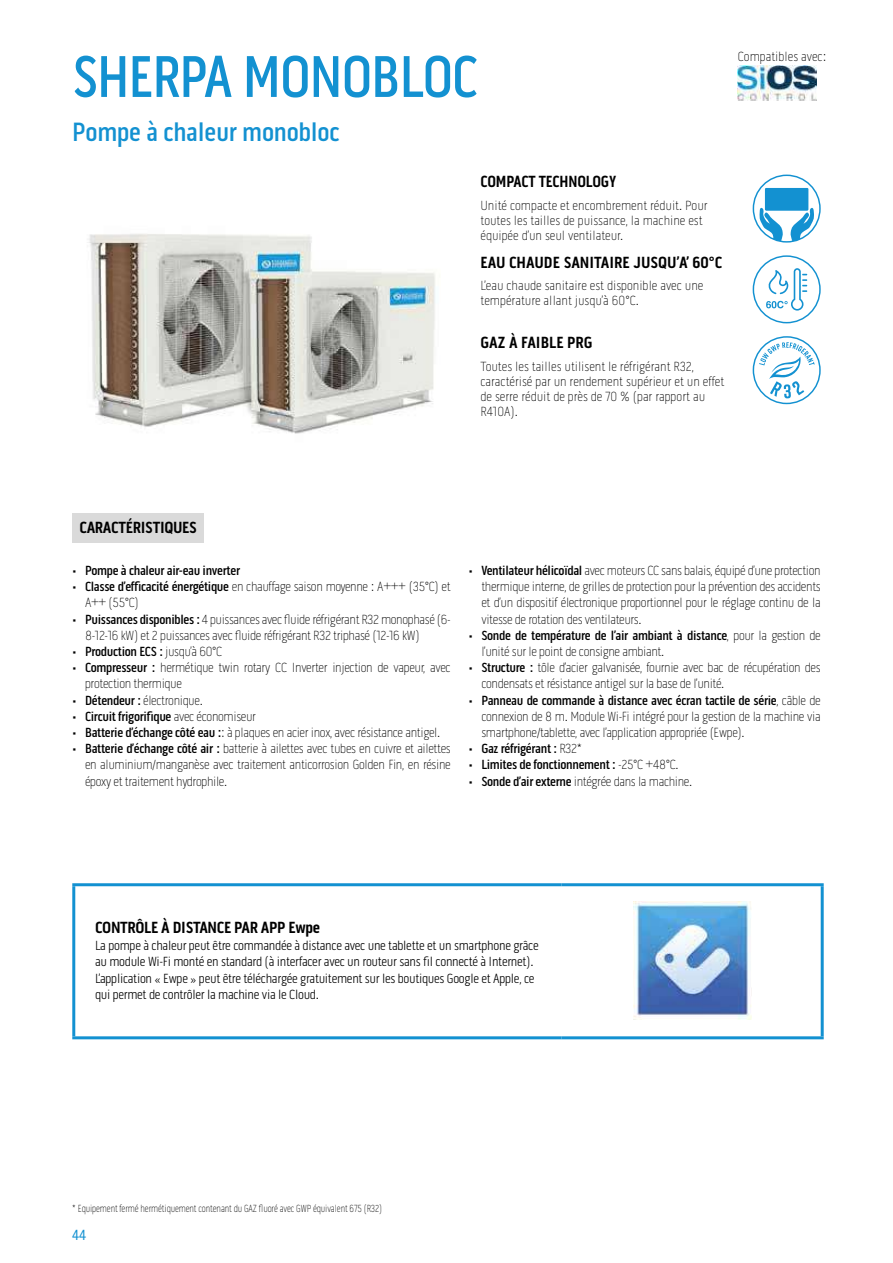
<style>
.page{position:relative;width:893px;height:1263px;background:#fff}
.page>*{position:absolute;margin:0;border:0;box-sizing:border-box;transform-origin:0 0}
.t1{font:500 60px "Pill Gothic 300 mg";letter-spacing:-.02em;color:#1391d1;scale:.95 1}
.t2{font:500 27px "Pill Gothic 300 mg";letter-spacing:-.01em;color:#1391d1}
.t3{font:700 16.5px "Pill Gothic 300 mg";color:#000}
.t4{font:700 16.5px "Pill Gothic 300 mg";letter-spacing:-.02em;color:#000}
.t5{font:700 16.5px "Pill Gothic 300 mg";letter-spacing:-.02em;color:#000;scale:.95 1}
.t6{font:15px "Pill Gothic 300 mg";color:#1391d1}
.t7{font:100 13.5px/16.2px "Pill Gothic 300 mg";letter-spacing:-.025em;color:#000}
.t8{font:100 13.5px/15px "Pill Gothic 300 mg";color:#000}
.t9{font:300 13.5px/16.5px "Pill Gothic 300 mg";letter-spacing:-.02em;color:#000}
.t10{font:500 13.5px "Pill Gothic 300 mg";letter-spacing:-.025em;color:#000}
.t11{font:100 10.5px "Pill Gothic 300 mg";letter-spacing:-.01em;color:#000;scale:.89 1}
.s1{font-weight:100}
.s2{font-weight:500}
</style>
<div class="page">
<img style="left:88px;top:234px;width:347px;height:200px">
<div style="left:765px;top:188px;width:43px;height:23px;background:#1391d1"></div>
<svg style="left:759px;top:208px;width:24px;height:34px"></svg>
<svg style="left:790px;top:208px;width:24px;height:33px"></svg>
<div style="left:753px;top:175px;width:68px;height:68px;border:1px solid #1391d1;border-radius:50%"></div>
<div style="left:753px;top:255px;width:68px;height:68px;border:1px solid #1391d1;border-radius:50%"></div>
<svg style="left:766px;top:268px;width:41px;height:43px"></svg>
<div style="left:753px;top:336px;width:68px;height:68px;border:1px solid #1391d1;border-radius:50%"></div>
<svg style="left:759px;top:342px;width:56px;height:56px"></svg>
<div style="left:72px;top:513px;width:132px;height:30px;background:#dadada"></div>
<hr style="left:72px;top:883px;width:489px;height:3px;background:#1391d1">
<hr style="left:72px;top:886px;width:3px;height:150px;background:#1391d1">
<hr style="left:561px;top:883px;width:263px;height:3px;background:#1391d1">
<hr style="left:821px;top:886px;width:3px;height:150px;background:#1391d1">
<hr style="left:72px;top:1036px;width:489px;height:3px;background:#1391d1">
<hr style="left:561px;top:1036px;width:263px;height:3px;background:#1391d1">
<img style="left:634px;top:902px;width:117px;height:118px">
<img style="left:738px;top:65px;width:79px;height:36px">
<h1 class="t1" style="left:72px;top:42px;width:428px">SHERPA MONOBLOC</h1>
<h2 class="t2" style="left:72px;top:116px;width:269px">Pompe à chaleur monobloc</h2>
<p class="t5" style="left:480px;top:171px;width:145px">COMPACT TECHNOLOGY</p>
<p class="t8" style="left:480px;top:197px;width:229px">Unité compacte et encombrement réduit. Pour toutes les tailles de puissance, la machine est équipée d’un seul ventilateur.</p>
<p class="t3" style="left:480px;top:252px;width:243px">EAU CHAUDE SANITAIRE JUSQU’A’ 60°C</p>
<p class="t8" style="left:480px;top:278px;width:224px">L’eau chaude sanitaire est disponible avec une température allant jusqu’à 60°C.</p>
<p class="t3" style="left:480px;top:333px;width:114px">GAZ À FAIBLE PRG</p>
<p class="t8" style="left:480px;top:359px;width:245px">Toutes les tailles utilisent le réfrigérant R32, caractérisé par un rendement supérieur et un effet de serre réduit de près de 70 % (par rapport au R410A).</p>
<p class="t8" style="left:738px;top:49px;width:90px">Compatibles avec:</p>
<p class="t4" style="left:79px;top:517px;width:119px">CARACTÉRISTIQUES</p>
<p class="t10" style="left:72px;top:562px;width:169px"><span class="s1">•</span> Pompe à chaleur air-eau inverter</p>
<p class="t7" style="left:85px;top:578px;width:367px;text-indent:-13px">• <span class="s2">Classe d’efficacité énergétique</span> en chauffage saison moyenne : A+++ (35°C) et<br>A++ (55°C)</p>
<p class="t7" style="left:85px;top:611px;width:367px;text-indent:-13px">• <span class="s2">Puissances disponibles :</span> 4 puissances avec fluide réfrigérant R32 monophasé (6-<br>8-12-16 kW) et 2 puissances avec fluide réfrigérant R32 triphasé (12-16 kW)</p>
<p class="t10" style="left:72px;top:643px;width:152px"><span class="s1">•</span> Production ECS : <span class="s1">jusqu’à 60°C</span></p>
<p class="t7" style="left:85px;top:659px;width:367px;text-indent:-13px">• <span class="s2">Compresseur :</span> hermétique twin rotary CC Inverter injection de vapeur, avec protection thermique</p>
<p class="t7" style="left:72px;top:692px;width:132px">• <span class="s2">Détendeur :</span> électronique.</p>
<p class="t10" style="left:72px;top:708px;width:185px"><span class="s1">•</span> Circuit frigorifique <span class="s1">avec économiseur</span></p>
<p class="t7" style="left:72px;top:724px;width:369px">• <span class="s2">Batterie d’échange côté eau :</span>: à plaques en acier inox, avec résistance antigel.</p>
<p class="t7" style="left:85px;top:740px;width:367px;text-align:justify;text-indent:-13px">• <span class="s2">Batterie d’échange côté air :</span> batterie à ailettes avec tubes en cuivre et ailettes en aluminium/manganèse avec traitement anticorrosion Golden Fin, en résine époxy et traitement hydrophile.</p>
<p class="t7" style="left:481px;top:562px;width:341px;text-align:justify;text-indent:-13px">• <span class="s2">Ventilateur hélicoïdal</span> avec moteurs CC sans balais, équipé d’une protection thermique interne, de grilles de protection pour la prévention des accidents et d’un dispositif électronique proportionnel pour le réglage continu de la vitesse de rotation des ventilateurs.</p>
<p class="t7" style="left:481px;top:627px;width:341px;text-indent:-13px">• <span class="s2">Sonde de température de l’air ambiant à distance</span>, pour la gestion de l’unité sur le point de consigne ambiant.</p>
<p class="t7" style="left:481px;top:659px;width:341px;text-indent:-13px">• <span class="s2">Structure :</span> tôle d’acier galvanisée, fournie avec bac de récupération des condensats et résistance antigel sur la base de l’unité.</p>
<p class="t7" style="left:481px;top:692px;width:341px;text-align:justify;text-indent:-13px">• <span class="s2">Panneau de commande à distance avec écran tactile de série</span>, câble de connexion de 8 m. Module Wi-Fi intégré pour la gestion de la machine via smartphone/tablette, avec l’application appropriée (Ewpe).</p>
<p class="t10" style="left:469px;top:741px;width:115px"><span class="s1">•</span> Gaz réfrigérant : <span class="s1">R32*</span></p>
<p class="t10" style="left:469px;top:757px;width:212px"><span class="s1">•</span> Limites de fonctionnement : <span class="s1">-25°C +48°C.</span></p>
<p class="t7" style="left:469px;top:773px;width:225px">• <span class="s2">Sonde d’air externe</span> intégrée dans la machine.</p>
<p class="t4" style="left:95px;top:918px;width:227px">CONTRÔLE À DISTANCE PAR APP Ewpe</p>
<p class="t9" style="left:95px;top:937px;width:445px">La pompe à chaleur peut être commandée à distance avec une tablette et un smartphone grâce au module Wi-Fi monté en standard (à interfacer avec un routeur sans fil connecté à Internet).<br>L’application « Ewpe » peut être téléchargée gratuitement sur les boutiques Google et Apple, ce qui permet de contrôler la machine via le Cloud.</p>
<p class="t11" style="left:72px;top:1202px;width:350px">* Equipement fermé hermétiquement contenant du GAZ fluoré avec GWP équivalent 675 (R32)</p>
<p class="t6" style="left:72px;top:1226px;width:16px">44</p>
</div>
